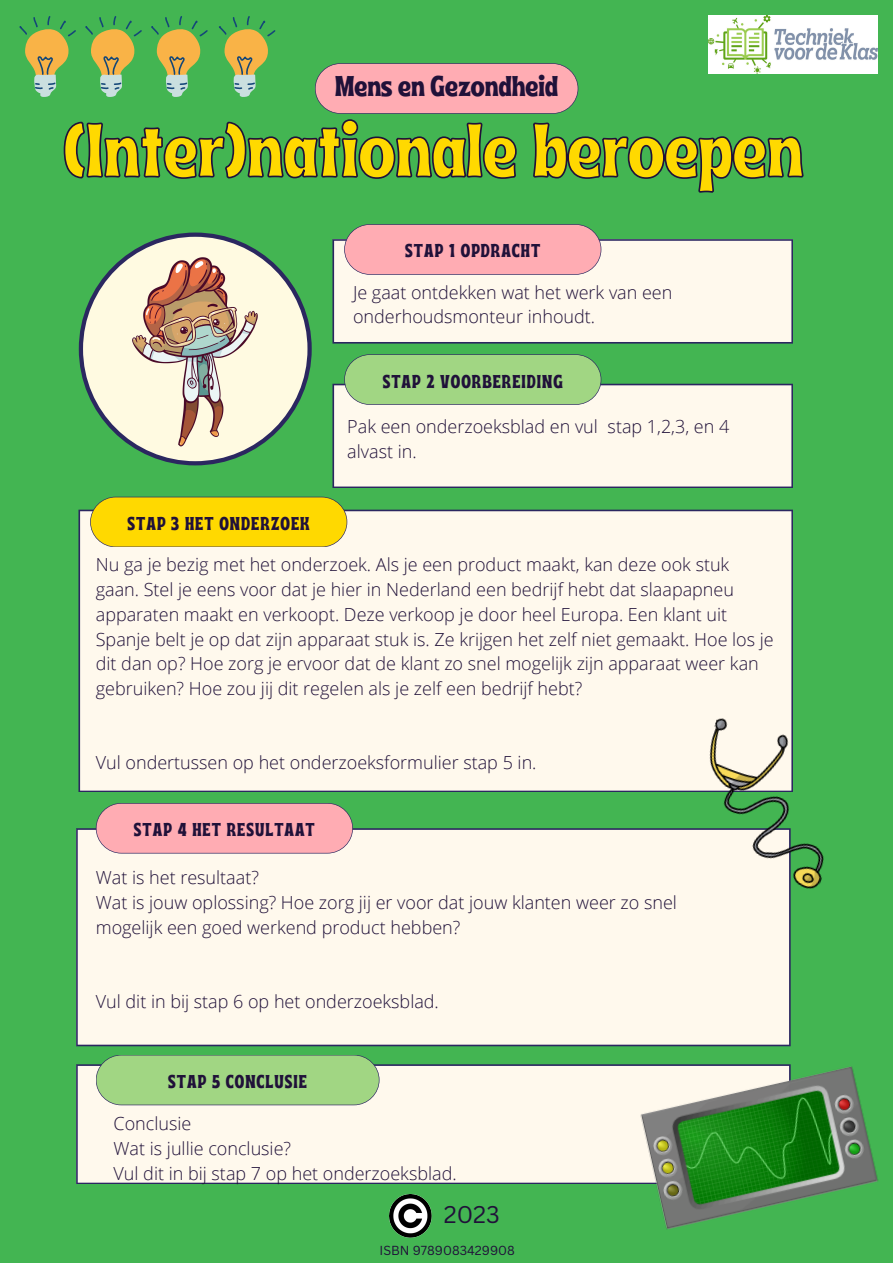
<style>
.page{position:relative;width:893px;height:1263px;background:#43b552}
.page>*{position:absolute;margin:0;border:0;box-sizing:border-box;transform-origin:0 0}
.t1{font:75.6px "Ayr Tropika Island Int";color:#ffd900}
.t2{font:28.58px "Ayr Tropika Island Int";color:#201139}
.t3{font:23.55px "Canva Sans";color:#201139}
.t4{font:18.6px "Ayr Tropika Island Int";letter-spacing:.055em;color:#201139}
.t5{font:300 18px/24.8px "Open Sans";color:#201139}
.t6{font:12.75px "Canva Sans";color:#201139}
</style>
<div class="page">
<div style="left:332px;top:239px;width:461px;height:105px;background:#fff9ed"></div>
<div style="left:332px;top:384px;width:461px;height:104px;background:#fff9ed"></div>
<div style="left:76px;top:1064px;width:556px;height:120px;background:#fff9ed"></div>
<div style="left:76px;top:828px;width:714px;height:218px;background:#fff9ed"></div>
<div style="left:78px;top:510px;width:715px;height:282px;background:#fff9ed"></div>
<svg style="left:90px;top:497px;width:257px;height:50px;background:#f7d508"></svg>
<svg style="left:344px;top:224px;width:257px;height:51px;background:#f4aaaf"></svg>
<svg style="left:344px;top:354px;width:257px;height:51px;background:#9dd183"></svg>
<svg style="left:96px;top:803px;width:257px;height:50px;background:#f6abb0"></svg>
<svg style="left:96px;top:1055px;width:283px;height:50px;background:#9fd283"></svg>
<svg style="left:79px;top:233px;width:233px;height:232px;fill:#fffae1"></svg>
<svg style="left:63px;top:119px;width:741px;height:74px"></svg>
<svg style="left:315px;top:63px;width:263px;height:51px;background:#efa8ab"></svg>
<svg style="left:19px;top:16px;width:57px;height:81px"></svg>
<img style="left:709px;top:16px;width:168px;height:58px">
<img style="left:389px;top:1195px;width:43px;height:43px">
<img style="left:673px;top:708px;width:151px;height:190px">
<img style="left:632px;top:1064px;width:246px;height:166px">
<svg style="left:85px;top:16px;width:57px;height:81px"></svg>
<svg style="left:151px;top:16px;width:57px;height:81px"></svg>
<svg style="left:219px;top:16px;width:56px;height:81px"></svg>
<h5 class="t2" style="left:335px;top:59px;width:224px">Mens en Gezondheid</h5>
<h1 class="t1" style="left:63px;top:78px;width:742px">(Inter)nationale beroepen</h1>
<p class="t4" style="left:405px;top:233px;width:137px">STAP 1 OPDRACHT</p>
<h4 class="t5" style="left:353px;top:279px;width:321px">Je gaat ontdekken wat het werk van een onderhoudsmonteur inhoudt.</h4>
<p class="t4" style="left:383px;top:363px;width:182px">STAP 2 VOORBEREIDING</p>
<p class="t4" style="left:128px;top:506px;width:184px">STAP 3 HET ONDERZOEK</p>
<h4 class="t5" style="left:347px;top:414px;width:383px">Pak een onderzoeksblad en vul stap 1,2,3, en 4 alvast in.</h4>
<h5 class="t5" style="left:96px;top:552px;width:679px">Nu ga je bezig met het onderzoek. Als je een product maakt, kan deze ook stuk gaan. Stel je eens voor dat je hier in Nederland een bedrijf hebt dat slaapapneu apparaten maakt en verkoopt. Deze verkoop je door heel Europa. Een klant uit Spanje belt je op dat zijn apparaat stuk is. Ze krijgen het zelf niet gemaakt. Hoe los je dit dan op? Hoe zorg je ervoor dat de klant zo snel mogelijk zijn apparaat weer kan gebruiken? Hoe zou jij dit regelen als je zelf een bedrijf hebt?</h5>
<p class="t5" style="left:96px;top:750px;width:442px">Vul ondertussen op het onderzoeksformulier stap 5 in.</p>
<p class="t4" style="left:134px;top:812px;width:182px">STAP 4 HET RESULTAAT</p>
<h5 class="t5" style="left:96px;top:865px;width:582px">Wat is het resultaat?<br>Wat is jouw oplossing? Hoe zorg jij er voor dat jouw klanten weer zo snel mogelijk een goed werkend product hebben?</h5>
<h5 class="t5" style="left:96px;top:988px;width:344px">Vul dit in bij stap 6 op het onderzoeksblad.</h5>
<p class="t4" style="left:168px;top:1064px;width:140px">STAP 5 CONCLUSIE</p>
<h4 class="t5" style="left:114px;top:1111px;width:344px">Conclusie<br>Wat is jullie conclusie?<br>Vul dit in bij stap 7 op het onderzoeksblad.</h4>
<h5 class="t3" style="left:444px;top:1198px;width:57px">2023</h5>
<p class="t6" style="left:379px;top:1241px;width:137px">ISBN 9789083429908</p>
</div>
